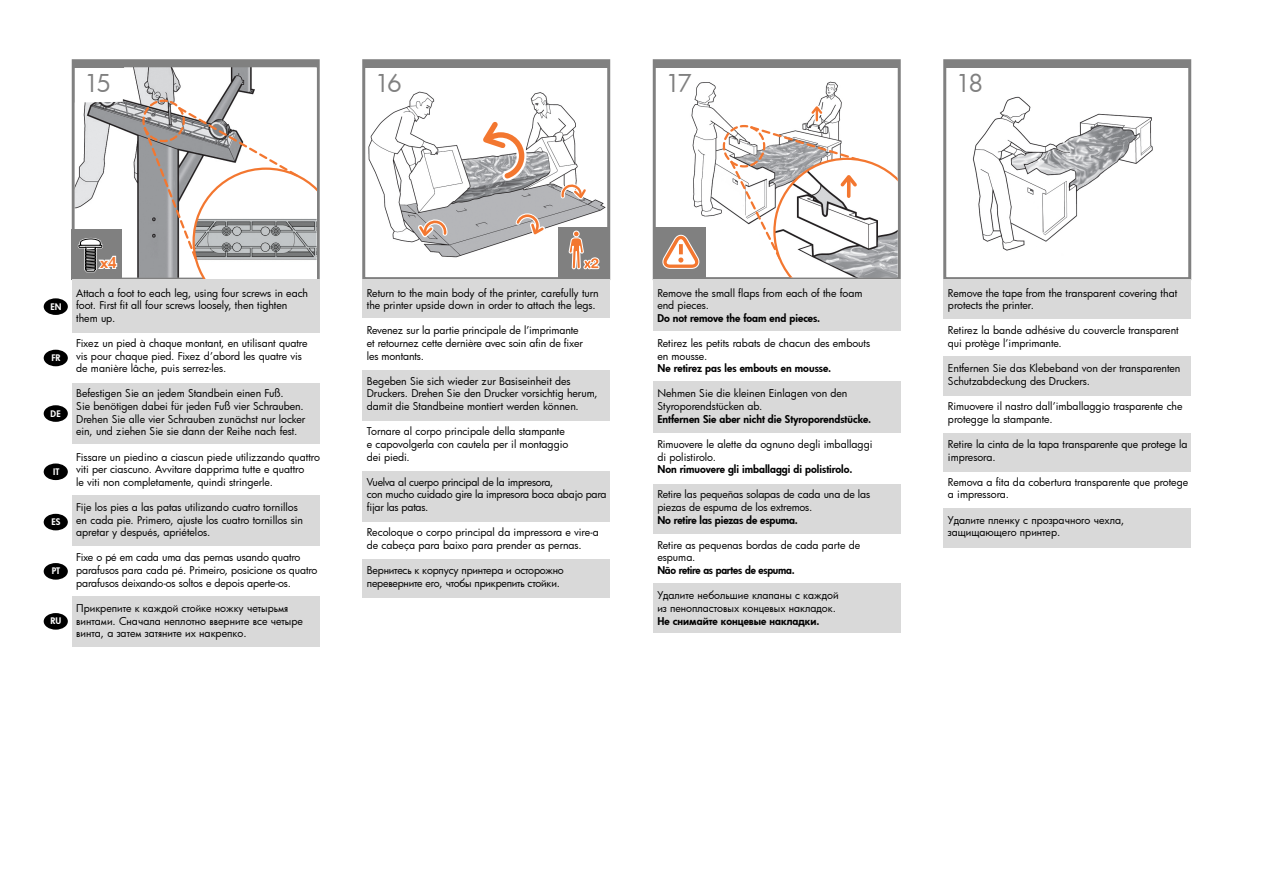
<style>
.page{position:relative;width:1263px;height:893px;background:#fff}
.page>*{position:absolute;margin:0;border:0;box-sizing:border-box;transform-origin:0 0}
.t1{font:24px "Futura Bk";letter-spacing:-.105em;color:#808080}
.t2{font:14.7px "Futura Hv";color:#f37730}
.t3{font:10.5px/12.6px "Futura Bk";letter-spacing:-.005em;color:#000}
.t4{font:10.5px "Futura Hv";color:#000}
.t5{font:10.5px/12.6px "Futura Bk";letter-spacing:-.025em;color:#000}
.t6{font:10.5px "Futura Hv";letter-spacing:-.02em;color:#000}
.t7{font:8.85px "Futura Hv";letter-spacing:-.005em;color:#fff}
</style>
<div class="page">
<div style="left:72px;top:59px;width:248px;height:221px;border:3px solid #808080"></div>
<div style="left:364px;top:61px;width:245px;height:217px;background:#808080"></div>
<div style="left:364px;top:68px;width:245px;height:210px;background:#fff"></div>
<div style="left:362px;top:59px;width:248px;height:221px;border:3px solid #808080"></div>
<div style="left:654px;top:61px;width:245px;height:217px;background:#808080"></div>
<div style="left:654px;top:68px;width:245px;height:210px;background:#fff"></div>
<div style="left:653px;top:59px;width:247px;height:221px;border:3px solid #808080"></div>
<div style="left:944px;top:61px;width:245px;height:217px;background:#808080"></div>
<div style="left:944px;top:68px;width:245px;height:210px;background:#fff"></div>
<div style="left:943px;top:59px;width:248px;height:221px;border:3px solid #808080"></div>
<img style="left:75px;top:67px;width:242px;height:210px">
<svg style="left:141px;top:98px;width:176px;height:180px"></svg>
<img style="left:368px;top:91px;width:238px;height:167px">
<img style="left:691px;top:81px;width:150px;height:163px">
<div style="left:72px;top:229px;width:50px;height:50px;background:#808080"></div>
<div style="left:655px;top:227px;width:50px;height:51px;background:#808080"></div>
<svg style="left:662px;top:234px;width:38px;height:35px"></svg>
<svg style="left:77px;top:237px;width:41px;height:36px"></svg>
<div style="left:558px;top:227px;width:50px;height:50px;background:#808080"></div>
<svg style="left:469px;top:110px;width:62px;height:78px"></svg>
<svg style="left:413px;top:216px;width:37px;height:27px"></svg>
<svg style="left:514px;top:211px;width:34px;height:28px"></svg>
<svg style="left:560px;top:183px;width:40px;height:87px"></svg>
<img style="left:972px;top:96px;width:181px;height:155px">
<svg style="left:721px;top:100px;width:176px;height:177px"></svg>
<div style="left:72px;top:279px;width:248px;height:53px;background:#d9d9d9"></div>
<div style="left:652px;top:279px;width:248px;height:52px;background:#d9d9d9"></div>
<div style="left:652px;top:381px;width:248px;height:51px;background:#d9d9d9"></div>
<div style="left:652px;top:484px;width:248px;height:49px;background:#d9d9d9"></div>
<div style="left:652px;top:583px;width:248px;height:50px;background:#d9d9d9"></div>
<div style="left:362px;top:370px;width:248px;height:50px;background:#d9d9d9"></div>
<div style="left:362px;top:471px;width:248px;height:50px;background:#d9d9d9"></div>
<div style="left:362px;top:559px;width:248px;height:38px;background:#d9d9d9"></div>
<div style="left:72px;top:383px;width:248px;height:60px;background:#d9d9d9"></div>
<div style="left:72px;top:495px;width:248px;height:50px;background:#d9d9d9"></div>
<div style="left:72px;top:596px;width:248px;height:50px;background:#d9d9d9"></div>
<div style="left:362px;top:279px;width:248px;height:38px;background:#d9d9d9"></div>
<div style="left:44px;top:298px;width:24px;height:17px;background:#000;border-radius:50%"></div>
<div style="left:44px;top:349px;width:24px;height:17px;background:#000;border-radius:50%"></div>
<div style="left:44px;top:463px;width:24px;height:17px;background:#000;border-radius:50%"></div>
<div style="left:44px;top:513px;width:24px;height:17px;background:#000;border-radius:50%"></div>
<div style="left:44px;top:562px;width:24px;height:17px;background:#000;border-radius:50%"></div>
<div style="left:44px;top:612px;width:24px;height:17px;background:#000;border-radius:50%"></div>
<div style="left:44px;top:405px;width:24px;height:16px;background:#000;border-radius:50%"></div>
<div style="left:943px;top:279px;width:248px;height:40px;background:#d9d9d9"></div>
<div style="left:943px;top:356px;width:248px;height:39px;background:#d9d9d9"></div>
<div style="left:943px;top:433px;width:248px;height:38px;background:#d9d9d9"></div>
<div style="left:943px;top:507px;width:248px;height:40px;background:#d9d9d9"></div>
<h1 class="t1" style="left:84px;top:67px;width:29px">15</h1>
<h1 class="t1" style="left:375px;top:67px;width:29px">16</h1>
<h1 class="t1" style="left:665px;top:67px;width:28px">17</h1>
<p class="t7" style="left:50px;top:300px;width:13px">EN</p>
<p class="t7" style="left:51px;top:351px;width:11px">FR</p>
<p class="t7" style="left:51px;top:407px;width:12px">DE</p>
<p class="t7" style="left:53px;top:465px;width:8px">IT</p>
<p class="t7" style="left:52px;top:515px;width:10px">ES</p>
<p class="t7" style="left:52px;top:565px;width:10px">PT</p>
<p class="t7" style="left:51px;top:615px;width:12px">RU</p>
<h2 class="t2" style="left:100px;top:252px;width:18px">x4</h2>
<p class="t3" style="left:76px;top:286px;width:233px">Attach a foot to each leg, using four screws in each foot. First fit all four screws loosely, then tighten them up.</p>
<p class="t3" style="left:76px;top:336px;width:233px">Fixez un pied à chaque montant, en utilisant quatre vis pour chaque pied. Fixez d’abord les quatre vis de manière lâche, puis serrez-les.</p>
<p class="t3" style="left:76px;top:387px;width:231px">Befestigen Sie an jedem Standbein einen Fuß.<br>Sie benötigen dabei für jeden Fuß vier Schrauben.<br>Drehen Sie alle vier Schrauben zunächst nur locker ein, und ziehen Sie sie dann der Reihe nach fest.</p>
<p class="t3" style="left:76px;top:450px;width:245px">Fissare un piedino a ciascun piede utilizzando quattro viti per ciascuno. Avvitare dapprima tutte e quattro<br>le viti non completamente, quindi stringerle.</p>
<p class="t3" style="left:76px;top:500px;width:228px">Fije los pies a las patas utilizando cuatro tornillos en cada pie. Primero, ajuste los cuatro tornillos sin apretar y después, apriételos.</p>
<p class="t3" style="left:76px;top:551px;width:243px">Fixe o pé em cada uma das pernas usando quatro parafusos para cada pé. Primeiro, posicione os quatro parafusos deixando-os soltos e depois aperte-os.</p>
<p class="t3" style="left:76px;top:601px;width:228px">Прикрепите к каждой стойке ножку четырьмя винтами. Сначала неплотно вверните все четыре винта, а затем затяните их накрепко.</p>
<p class="t3" style="left:367px;top:286px;width:233px">Return to the main body of the printer, carefully turn the printer upside down in order to attach the legs.</p>
<p class="t3" style="left:367px;top:324px;width:217px">Revenez sur la partie principale de l’imprimante et retournez cette dernière avec soin afin de fixer les montants.</p>
<p class="t3" style="left:367px;top:374px;width:232px">Begeben Sie sich wieder zur Basiseinheit des<br>Druckers. Drehen Sie den Drucker vorsichtig herum, damit die Standbeine montiert werden können.</p>
<p class="t3" style="left:367px;top:425px;width:203px">Tornare al corpo principale della stampante e capovolgerla con cautela per il montaggio dei piedi.</p>
<p class="t5" style="left:367px;top:475px;width:241px">Vuelva al cuerpo principal de la impresora,<br>con mucho cuidado gire la impresora boca abajo para fijar las patas.</p>
<p class="t3" style="left:367px;top:525px;width:233px">Recoloque o corpo principal da impressora e vire-a de cabeça para baixo para prender as pernas.</p>
<p class="t3" style="left:367px;top:563px;width:198px">Вернитесь к корпусу принтера и осторожно переверните его, чтобы прикрепить стойки.</p>
<p class="t3" style="left:657px;top:286px;width:207px">Remove the small flaps from each of the foam end pieces.</p>
<p class="t4" style="left:657px;top:310px;width:164px">Do not remove the foam end pieces.</p>
<p class="t3" style="left:657px;top:336px;width:214px">Retirez les petits rabats de chacun des embouts en mousse.</p>
<p class="t4" style="left:657px;top:361px;width:175px">Ne retirez pas les embouts en mousse.</p>
<p class="t3" style="left:657px;top:387px;width:192px">Nehmen Sie die kleinen Einlagen von den<br>Styroporendstücken ab.</p>
<p class="t4" style="left:657px;top:411px;width:215px">Entfernen Sie aber nicht die Styroporendstücke.</p>
<p class="t3" style="left:657px;top:437px;width:217px">Rimuovere le alette da ognuno degli imballaggi di polistirolo.</p>
<p class="t4" style="left:657px;top:462px;width:196px">Non rimuovere gli imballaggi di polistirolo.</p>
<p class="t3" style="left:657px;top:488px;width:214px">Retire las pequeñas solapas de cada una de las piezas de espuma de los extremos.</p>
<p class="t4" style="left:657px;top:512px;width:142px">No retire las piezas de espuma.</p>
<p class="t3" style="left:657px;top:538px;width:204px">Retire as pequenas bordas de cada parte de espuma.</p>
<p class="t6" style="left:657px;top:562px;width:139px">Não retire as partes de espuma.</p>
<p class="t3" style="left:657px;top:588px;width:183px">Удалите небольшие клапаны с каждой из пенопластовых концевых накладок.</p>
<p class="t4" style="left:657px;top:613px;width:164px">Не снимайте концевые накладки.</p>
<h1 class="t1" style="left:956px;top:67px;width:29px">18</h1>
<p class="t3" style="left:948px;top:286px;width:231px">Remove the tape from the transparent covering that protects the printer.</p>
<p class="t3" style="left:948px;top:324px;width:232px">Retirez la bande adhésive du couvercle transparent qui protège l’imprimante.</p>
<p class="t3" style="left:948px;top:362px;width:234px">Entfernen Sie das Klebeband von der transparenten<br>Schutzabdeckung des Druckers.</p>
<p class="t3" style="left:948px;top:399px;width:236px">Rimuovere il nastro dall’imballaggio trasparente che protegge la stampante.</p>
<p class="t3" style="left:948px;top:437px;width:241px">Retire la cinta de la tapa transparente que protege la impresora.</p>
<p class="t3" style="left:948px;top:475px;width:242px">Remova a fita da cobertura transparente que protege a impressora.</p>
<p class="t3" style="left:948px;top:513px;width:178px">Удалите пленку с прозрачного чехла, защищающего принтер.</p>
</div>
